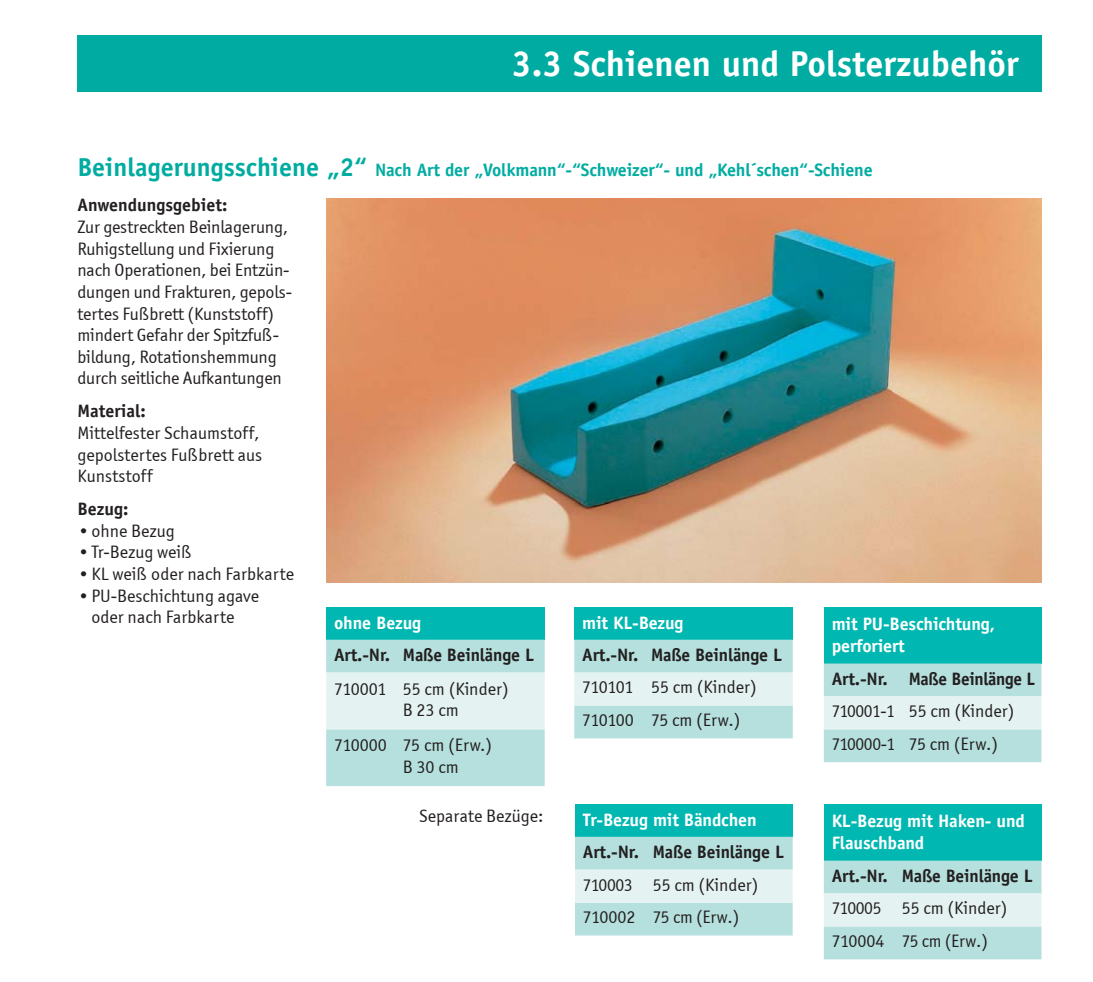
<style>
.page{position:relative;width:1093px;height:982px;background:#fff}
.page>*{position:absolute;margin:0;border:0;box-sizing:border-box;transform-origin:0 0}
.t1{font:700 36px "Officina Sans";color:#fff}
.t2{font:18px/21.6px "Officina Sans ITCTT Book";letter-spacing:-.01em;color:#231f20}
.t3{font:700 18px "Officina Sans";letter-spacing:-.01em;color:#231f20}
.t4{font:700 18px/21.6px "Officina Sans";letter-spacing:-.01em;color:#fff}
.t5{font:700 18px/35.2px "Officina Sans";letter-spacing:-.01em;color:#00aca1}
.s1{font-size:26px}
.s2{color:#231f20}
</style>
<div class="page">
<div style="left:77px;top:35px;width:964px;height:57px;background:#00aca1"></div>
<img style="left:326px;top:198px;width:715px;height:384px">
<div style="left:326px;top:606px;width:219px;height:33px;background:#00b8b1"></div>
<svg style="left:326px;top:639px;width:219px;height:146px;background:#c6e7e4"></svg>
<div style="left:574px;top:606px;width:219px;height:33px;background:#00b8b1"></div>
<svg style="left:574px;top:639px;width:219px;height:99px;background:#c3e6e3"></svg>
<div style="left:824px;top:606px;width:217px;height:57px;background:#00b8b1"></div>
<svg style="left:824px;top:663px;width:217px;height:99px;background:#c3e6e3"></svg>
<div style="left:575px;top:803px;width:217px;height:33px;background:#00b8b1"></div>
<svg style="left:575px;top:836px;width:217px;height:99px;background:#c3e6e3"></svg>
<div style="left:824px;top:803px;width:217px;height:57px;background:#00b8b1"></div>
<svg style="left:824px;top:860px;width:217px;height:98px;background:#c3e6e3"></svg>
<h1 class="t1" style="left:512px;top:50px;width:508px">3.3 Schienen und Polsterzubehör</h1>
<p class="t5" style="left:77px;top:154px;width:797px"><span class="s1">Beinlagerungsschiene „2“</span> Nach Art der „Volkmann“-“Schweizer“- und „Kehl´schen“-Schiene<br><span class="s2">Anwendungsgebiet:</span></p>
<p class="t2" style="left:77px;top:216px;width:216px">Zur gestreckten Beinlagerung,<br>Ruhigstellung und Fixierung nach Operationen, bei Entzün&shy;dungen und Frakturen, gepols&shy;tertes Fußbrett (Kunststoff) mindert Gefahr der Spitzfuß&shy;bildung, Rotationshemmung durch seitliche Aufkantungen</p>
<p class="t3" style="left:77px;top:404px;width:70px">Material:</p>
<p class="t2" style="left:77px;top:422px;width:186px">Mittelfester Schaumstoff, gepolstertes Fußbrett aus<br>Kunststoff</p>
<p class="t3" style="left:77px;top:502px;width:52px">Bezug:</p>
<p class="t2" style="left:77px;top:519px;width:99px">• ohne Bezug</p>
<p class="t2" style="left:77px;top:541px;width:116px">• Tr-Bezug weiß</p>
<p class="t2" style="left:77px;top:563px;width:218px">• KL weiß oder nach Farbkarte</p>
<p class="t2" style="left:77px;top:584px;width:183px;text-align:center">• PU-Beschichtung agave oder nach Farbkarte</p>
<p class="t4" style="left:334px;top:613px;width:89px">ohne Bezug</p>
<p class="t3" style="left:334px;top:647px;width:201px">Art.-Nr. Maße Beinlänge L</p>
<p class="t2" style="left:403px;top:677px;width:107px;text-indent:-69px">710001 55 cm (Kinder)<br>B 23 cm</p>
<p class="t2" style="left:403px;top:734px;width:91px;text-indent:-69px">710000 75 cm (Erw.)<br>B 30 cm</p>
<p class="t4" style="left:582px;top:613px;width:103px">mit KL-Bezug</p>
<p class="t3" style="left:582px;top:647px;width:201px">Art.-Nr. Maße Beinlänge L</p>
<p class="t2" style="left:582px;top:670px;width:176px;line-height:32.8px">710101 55 cm (Kinder)<br>710100 75 cm (Erw.)</p>
<p class="t4" style="left:832px;top:614px;width:165px">mit PU-Beschichtung, perforiert</p>
<p class="t3" style="left:832px;top:671px;width:205px">Art.-Nr. Maße Beinlänge L</p>
<p class="t2" style="left:832px;top:694px;width:184px;line-height:32.8px">710001-1 55 cm (Kinder)<br>710000-1 75 cm (Erw.)</p>
<p class="t2" style="left:419px;top:805px;width:126px">Separate Bezüge:</p>
<p class="t4" style="left:583px;top:810px;width:175px">Tr-Bezug mit Bändchen</p>
<p class="t3" style="left:583px;top:844px;width:203px">Art.-Nr. Maße Beinlänge L</p>
<p class="t2" style="left:583px;top:867px;width:177px;line-height:32.8px">710003 55 cm (Kinder)<br>710002 75 cm (Erw.)</p>
<p class="t4" style="left:832px;top:811px;width:195px">KL-Bezug mit Haken- und<br>Flauschband</p>
<p class="t3" style="left:832px;top:868px;width:203px">Art.-Nr. Maße Beinlänge L</p>
<p class="t2" style="left:832px;top:891px;width:177px;line-height:32.8px">710005 55 cm (Kinder)<br>710004 75 cm (Erw.)</p>
</div>
